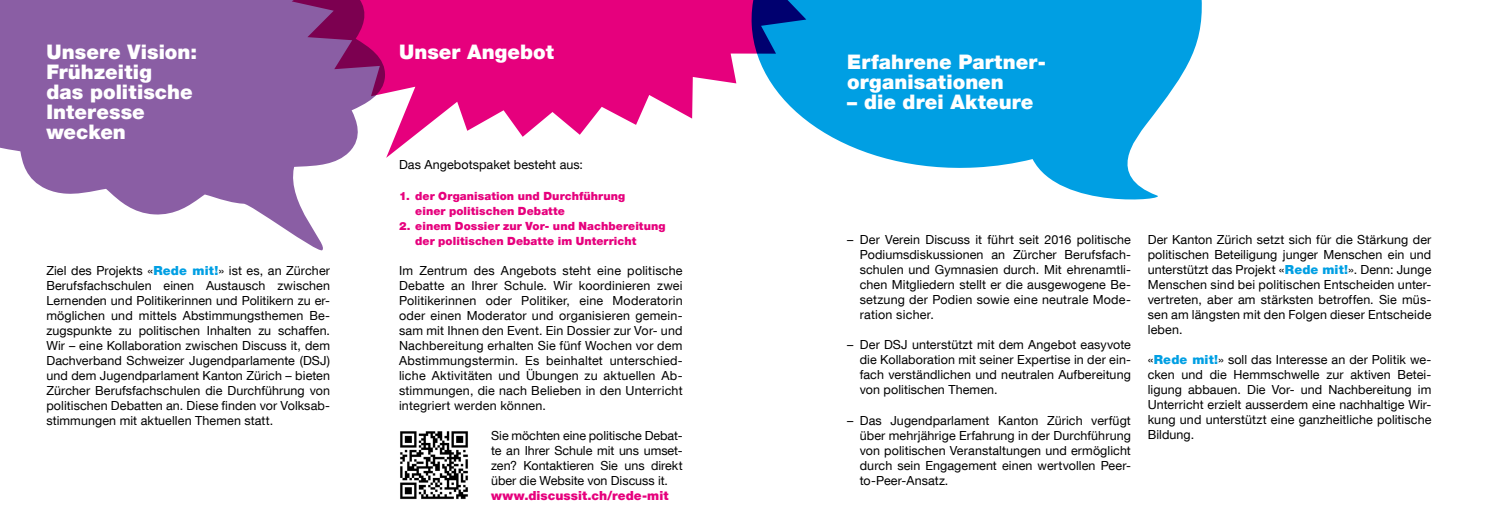
<style>
.page{position:relative;width:1489px;height:525px;background:#fff}
.page>*{position:absolute;margin:0;border:0;box-sizing:border-box;transform-origin:0 0}
.t1{font:900 20px/20px "Helvetica Neue LT Com";letter-spacing:.005em;color:#fff}
.t2{font:12.5px/15px "Helvetica Neue LT Com";letter-spacing:.01em;color:#000;text-align:justify}
.t3{font:900 12.5px "Helvetica Neue LT Com";letter-spacing:.005em;color:#e6007d}
.t4{font:900 11.25px/15px "Helvetica Neue LT Com";letter-spacing:.005em;color:#e6007d}
.s1{font-weight:900;color:#009fe3}
</style>
<div class="page">
<svg style="left:833px;top:0;width:369px;height:200px;fill:#009fe3"></svg>
<svg style="left:386px;top:0;width:447px;height:158px;fill:#e6007d"></svg>
<svg style="left:0;top:0;width:386px;height:251px;fill:#8a5ea4"></svg>
<img style="left:400px;top:431px;width:68px;height:68px">
<p class="t1" style="left:46px;top:42px;width:152px">Unsere Vision:<br>Frühzeitig<br>das politische<br>Interesse wecken</p>
<p class="t2" style="left:46px;top:262px;width:285px">Ziel des Projekts «<span class="s1">Rede mit!</span>» ist es, an Zürcher Berufsfachschulen einen Austausch zwischen Lernenden und Politikerinnen und Politikern zu er&shy;möglichen und mittels Abstimmungsthemen Be&shy;zugspunkte zu politischen Inhalten zu schaffen.<br>Wir – eine Kollaboration zwischen Discuss it, dem Dachverband Schweizer Jugendparlamente (DSJ) und dem Jugendparlament Kanton Zürich – bieten Zürcher Berufsfachschulen die Durchführung von politischen Debatten an. Diese finden vor Volksab&shy;stimmungen mit aktuellen Themen statt.</p>
<p class="t1" style="left:399px;top:42px;width:156px">Unser Angebot</p>
<p class="t2" style="left:399px;top:157px;width:185px">Das Angebotspaket besteht aus:</p>
<p class="t4" style="left:415px;top:188px;width:211px;text-indent:-16px">1. der Organisation und Durchführung einer politischen Debatte</p>
<p class="t4" style="left:415px;top:218px;width:252px;text-indent:-16px">2. einem Dossier zur Vor- und Nachbereitung der politischen Debatte im Unterricht</p>
<p class="t2" style="left:399px;top:262px;width:285px">Im Zentrum des Angebots steht eine politische Debatte an Ihrer Schule. Wir koordinieren zwei Politikerinnen oder Politiker, eine Moderatorin oder einen Moderator und organisieren gemein&shy;sam mit Ihnen den Event. Ein Dossier zur Vor- und Nachbereitung erhalten Sie fünf Wochen vor dem Abstimmungstermin. Es beinhaltet unterschied&shy;liche Aktivitäten und Übungen zu aktuellen Ab&shy;stimmungen, die nach Belieben in den Unterricht integriert werden können.</p>
<p class="t2" style="left:491px;top:427px;width:193px">Sie möchten eine politische Debat&shy;te an Ihrer Schule mit uns umset&shy;zen? Kontaktieren Sie uns direkt über die Website von Discuss it.</p>
<p class="t3" style="left:491px;top:487px;width:179px">www.discussit.ch/rede-mit</p>
<p class="t1" style="left:847px;top:52px;width:200px">Erfahrene Partner&shy;organisationen</p>
<p class="t1" style="left:847px;top:92px;width:188px">– die drei Akteure</p>
<p class="t2" style="left:859px;top:232px;width:272px;text-indent:-12px">– Der Verein Discuss it führt seit 2016 politische Podiumsdiskussionen an Zürcher Berufsfach&shy;schulen und Gymnasien durch. Mit ehrenamtli&shy;chen Mitgliedern stellt er die ausgewogene Be&shy;setzung der Podien sowie eine neutrale Mode&shy;ration sicher.</p>
<p class="t2" style="left:859px;top:337px;width:272px;text-indent:-12px">– Der DSJ unterstützt mit dem Angebot easyvote die Kollaboration mit seiner Expertise in der ein&shy;fach verständlichen und neutralen Aufbereitung von politischen Themen.</p>
<p class="t2" style="left:859px;top:412px;width:272px;text-indent:-12px">– Das Jugendparlament Kanton Zürich verfügt über mehrjährige Erfahrung in der Durchführung von politischen Veranstaltungen und ermöglicht durch sein Engagement einen wertvollen Peer&shy;to-Peer-Ansatz.</p>
<p class="t2" style="left:1147px;top:231px;width:285px">Der Kanton Zürich setzt sich für die Stärkung der politischen Beteiligung junger Menschen ein und unterstützt das Projekt «<span class="s1">Rede mit!</span>». Denn: Junge Menschen sind bei politischen Entscheiden unter&shy;vertreten, aber am stärksten betroffen. Sie müs&shy;sen am längsten mit den Folgen dieser Entscheide leben.</p>
<p class="t2" style="left:1147px;top:351px;width:285px">«<span class="s1">Rede mit!</span>» soll das Interesse an der Politik we&shy;cken und die Hemmschwelle zur aktiven Betei&shy;ligung abbauen. Die Vor- und Nachbereitung im Unterricht erzielt ausserdem eine nachhaltige Wir&shy;kung und unterstützt eine ganzheitliche politische Bildung.</p>
</div>
